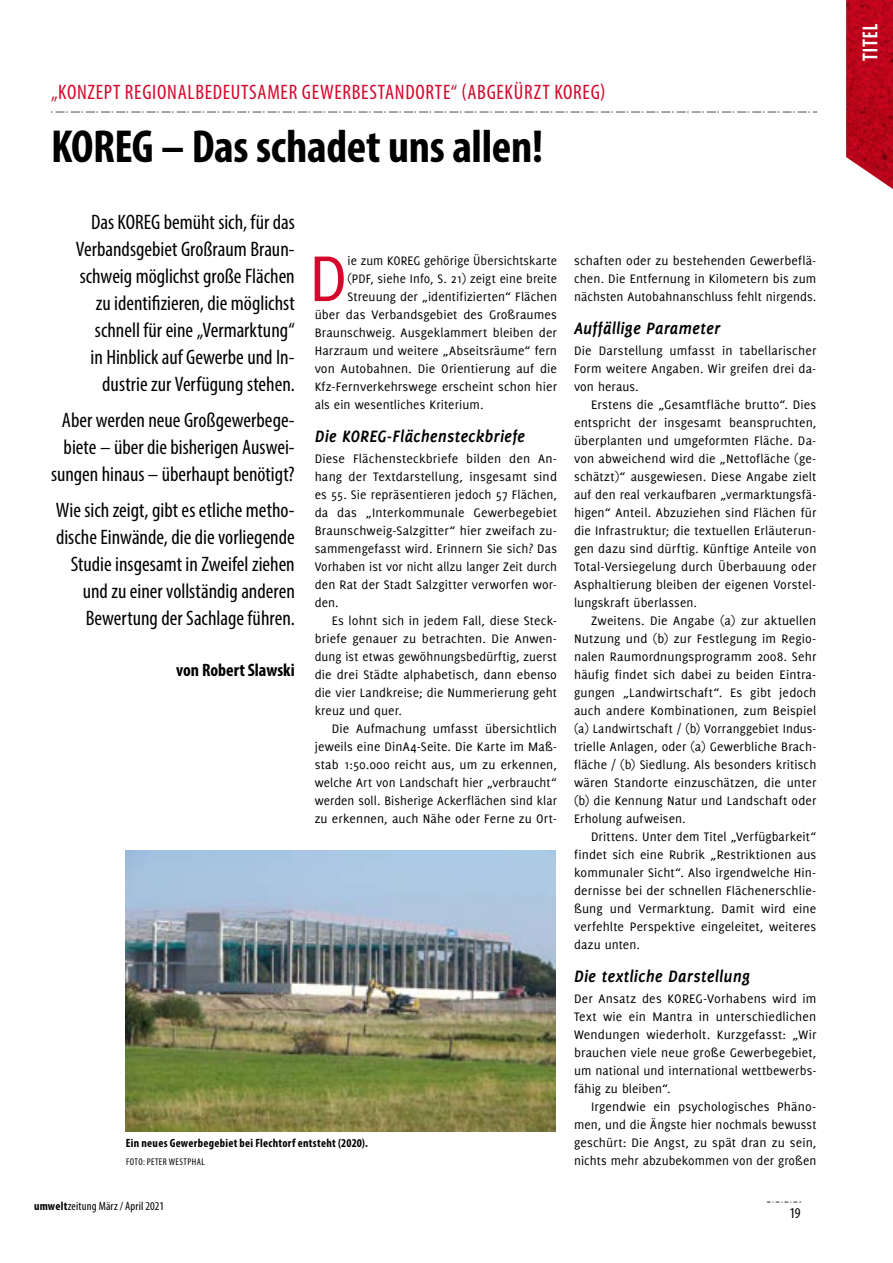
<style>
.page{position:relative;width:893px;height:1263px;background:#fff}
.page>*{position:absolute;margin:0;border:0;box-sizing:border-box;transform-origin:0 0}
.t1{font:70.65px "Delicious";color:#d4082c}
.t2{font:700 condensed 46.5px "Myriad Pro";letter-spacing:-.005em;color:#000}
.t3{font:condensed 21px/27px "Myriad Pro";color:#000;text-align:right}
.t4{font:condensed 21px "Myriad Pro";letter-spacing:.03em;color:#d4082c}
.t5{font:700 21px "Yanone Kaffeesatz";letter-spacing:.06em;color:#fff}
.t6{font:italic 700 18px "Delicious";letter-spacing:.005em;color:#000}
.t7{font:700 condensed 18px "Myriad Pro";color:#000}
.t8{font:condensed 15px "Myriad Pro";color:#000}
.t9{font:13.5px/18px "Delicious";letter-spacing:.005em;color:#000;text-align:justify}
.t10{font:700 condensed 12px "Myriad Pro";letter-spacing:.025em;color:#000}
.t11{font:condensed 12px "Myriad Pro";letter-spacing:.015em;color:#000}
.t12{font:condensed 9.75px "Myriad Pro";letter-spacing:.045em;color:#000}
.s1{font-weight:700}
</style>
<div class="page">
<svg style="left:767px;top:1201px;width:34px;height:2px"></svg>
<svg style="left:51px;top:111px;width:766px;height:2px"></svg>
<img style="left:126px;top:850px;width:430px;height:282px">
<img style="left:846px;top:0;width:47px;height:189px">
<h3 class="t4" style="left:51px;top:79px;width:556px">„KONZEPT REGIONALBEDEUTSAMER GEWERBESTANDORTE“ (ABGEKÜRZT KOREG)</h3>
<h2 class="t2" style="left:51px;top:117px;width:493px">KOREG – Das schadet uns allen!</h2>
<h3 class="t3" style="left:76px;top:208px;width:220px">Das KOREG bemüht sich, für das<br>Verbandsgebiet Großraum Braun&shy;schweig möglichst große Flächen zu identifizieren, die möglichst schnell für eine „Vermarktung“<br>in Hinblick auf Gewerbe und In&shy;dustrie zur Verfügung stehen.</h3>
<h3 class="t3" style="left:51px;top:406px;width:245px">Aber werden neue Großgewerbege&shy;biete – über die bisherigen Auswei&shy;sungen hinaus – überhaupt benötigt?</h3>
<h3 class="t3" style="left:56px;top:496px;width:241px">Wie sich zeigt, gibt es etliche metho&shy;dische Einwände, die die vorliegende Studie insgesamt in Zweifel ziehen und zu einer vollständig anderen Bewertung der Sachlage führen.</h3>
<h3 class="t7" style="left:176px;top:659px;width:120px">von Robert Slawski</h3>
<h1 class="t1" style="left:309px;top:238px;width:40px">D</h1>
<p class="t9" style="left:348px;top:251px;width:211px">ie zum KOREG gehörige Übersichtskarte</p>
<p class="t9" style="left:348px;top:269px;width:211px">(PDF, siehe Info, S. 21) zeigt eine breite</p>
<p class="t9" style="left:348px;top:287px;width:211px">Streuung der „identifizierten“ Flächen</p>
<p class="t9" style="left:315px;top:305px;width:244px">über das Verbandsgebiet des Großraumes</p>
<p class="t9" style="left:315px;top:323px;width:244px">Braunschweig. Ausgeklammert bleiben der</p>
<p class="t9" style="left:315px;top:341px;width:244px">Harzraum und weitere „Abseitsräume“ fern</p>
<p class="t9" style="left:315px;top:359px;width:244px">von Autobahnen. Die Orientierung auf die</p>
<p class="t9" style="left:315px;top:377px;width:244px">Kfz-Fernverkehrswege erscheint schon hier</p>
<p class="t9" style="left:315px;top:395px;width:170px">als ein wesentliches Kriterium.</p>
<h3 class="t6" style="left:315px;top:426px;width:212px">Die KOREG-Flächensteckbriefe</h3>
<p class="t9" style="left:315px;top:449px;width:244px">Diese Flächensteckbriefe bilden den An&shy;hang der Textdarstellung, insgesamt sind es 55. Sie repräsentieren jedoch 57 Flächen, da das „Interkommunale Gewerbegebiet Braunschweig-Salzgitter“ hier zweifach zu&shy;sammengefasst wird. Erinnern Sie sich? Das Vorhaben ist vor nicht allzu langer Zeit durch den Rat der Stadt Salzgitter verworfen wor&shy;den.</p>
<p class="t9" style="left:315px;top:611px;width:244px;text-indent:17px">Es lohnt sich in jedem Fall, diese Steck&shy;briefe genauer zu betrachten. Die Anwen&shy;dung ist etwas gewöhnungsbedürftig, zuerst die drei Städte alphabetisch, dann ebenso die vier Landkreise; die Nummerierung geht kreuz und quer.</p>
<p class="t9" style="left:315px;top:719px;width:244px;text-indent:17px">Die Aufmachung umfasst übersichtlich jeweils eine DinA4-Seite. Die Karte im Maß&shy;stab 1:50.000 reicht aus, um zu erkennen, welche Art von Landschaft hier „verbraucht“ werden soll. Bisherige Ackerflächen sind klar zu erkennen, auch Nähe oder Ferne zu Ort-</p>
<p class="t10" style="left:126px;top:1136px;width:244px">Ein neues Gewerbegebiet bei Flechtorf entsteht (2020).</p>
<p class="t12" style="left:126px;top:1156px;width:80px">FOTO: PETER WESTPHAL</p>
<p class="t11" style="left:34px;top:1199px;width:131px"><span class="s1">umwelt</span>zeitung März / April 2021</p>
<p class="t9" style="left:574px;top:251px;width:244px">schaften oder zu bestehenden Gewerbeflä&shy;chen. Die Entfernung in Kilometern bis zum nächsten Autobahnanschluss fehlt nirgends.</p>
<h3 class="t6" style="left:574px;top:318px;width:148px">Auffällige Parameter</h3>
<p class="t9" style="left:574px;top:341px;width:244px">Die Darstellung umfasst in tabellarischer Form weitere Angaben. Wir greifen drei da&shy;von heraus.</p>
<p class="t9" style="left:574px;top:395px;width:244px;text-indent:17px">Erstens die „Gesamtfläche brutto“. Dies entspricht der insgesamt beanspruchten, überplanten und umgeformten Fläche. Da&shy;von abweichend wird die „Nettofläche (ge&shy;schätzt)“ ausgewiesen. Diese Angabe zielt auf den real verkaufbaren „vermarktungsfä&shy;higen“ Anteil. Abzuziehen sind Flächen für die Infrastruktur; die textuellen Erläuterun&shy;gen dazu sind dürftig. Künftige Anteile von Total-Versiegelung durch Überbauung oder Asphaltierung bleiben der eigenen Vorstel&shy;lungskraft überlassen.</p>
<p class="t9" style="left:574px;top:611px;width:244px;text-indent:17px">Zweitens. Die Angabe (a) zur aktuellen Nutzung und (b) zur Festlegung im Regio&shy;nalen Raumordnungsprogramm 2008. Sehr häufig findet sich dabei zu beiden Eintra&shy;gungen „Landwirtschaft“. Es gibt jedoch auch andere Kombinationen, zum Beispiel (a) Landwirtschaft / (b) Vorranggebiet Indus&shy;trielle Anlagen, oder (a) Gewerbliche Brach&shy;fläche / (b) Siedlung. Als besonders kritisch wären Standorte einzuschätzen, die unter (b) die Kennung Natur und Landschaft oder Erholung aufweisen.</p>
<p class="t9" style="left:574px;top:827px;width:244px;text-indent:17px">Drittens. Unter dem Titel „Verfügbarkeit“ findet sich eine Rubrik „Restriktionen aus kommunaler Sicht“. Also irgendwelche Hin&shy;dernisse bei der schnellen Flächenerschlie&shy;ßung und Vermarktung. Damit wird eine verfehlte Perspektive eingeleitet, weiteres dazu unten.</p>
<h3 class="t6" style="left:574px;top:966px;width:177px">Die textliche Darstellung</h3>
<p class="t9" style="left:574px;top:989px;width:244px">Der Ansatz des KOREG-Vorhabens wird im Text wie ein Mantra in unterschiedlichen Wendungen wiederholt. Kurzgefasst: „Wir brauchen viele neue große Gewerbegebiet, um national und international wettbewerbs&shy;fähig zu bleiben“.</p>
<p class="t9" style="left:574px;top:1097px;width:244px;text-indent:17px">Irgendwie ein psychologisches Phäno&shy;men, und die Ängste hier nochmals bewusst geschürt: Die Angst, zu spät dran zu sein, nichts mehr abzubekommen von der großen</p>
<p class="t8" style="left:789px;top:1204px;width:13px">19</p>
<h3 class="t5" style="left:857px;top:61px;width:39px;rotate:-90deg">TITEL</h3>
</div>
